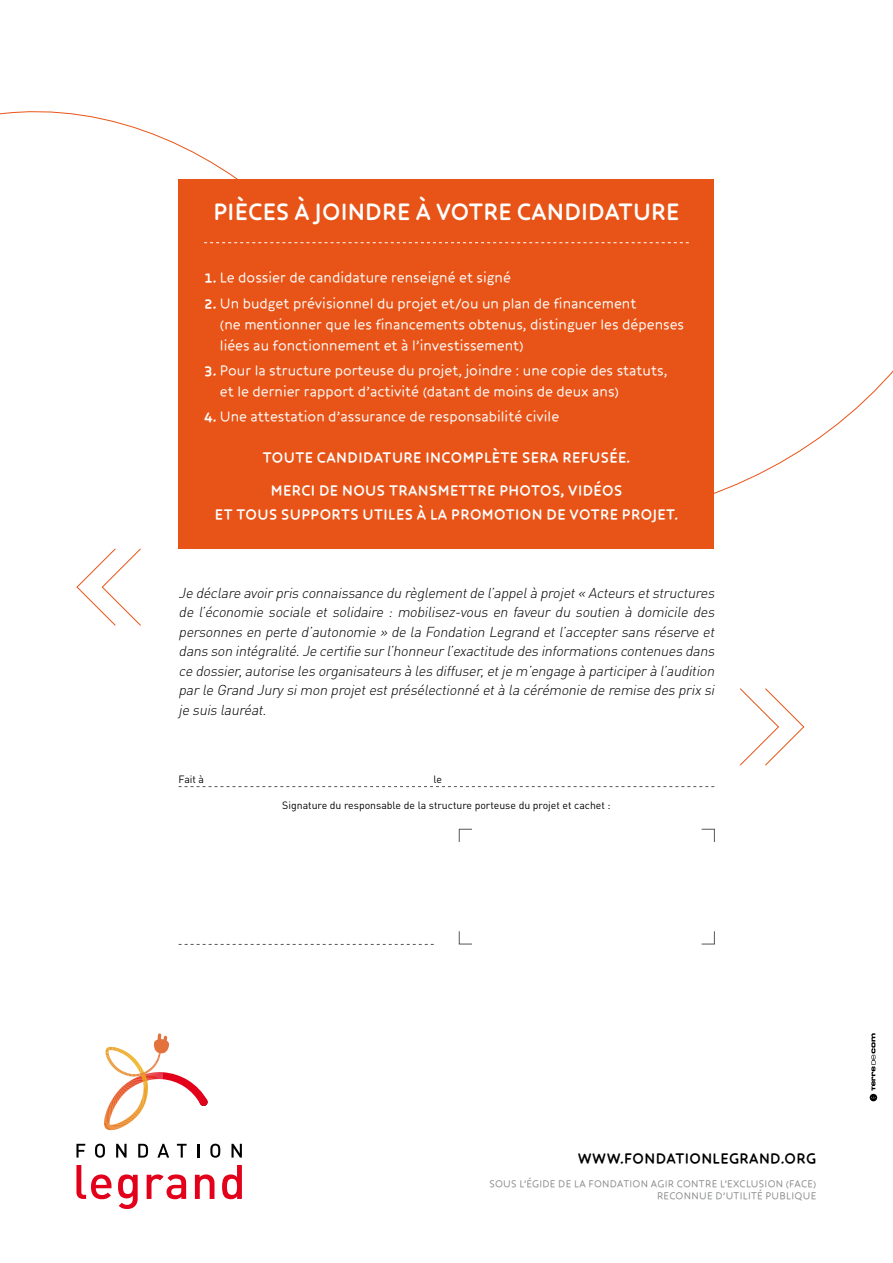
<style>
.page{position:relative;width:893px;height:1263px;background:#fff}
.page>*{position:absolute;margin:0;border:0;box-sizing:border-box;transform-origin:0 0}
.t1{font:700 24px "Core Humanist Sans";letter-spacing:.01em;color:#fff}
.t2{font:15px/21px "Core Humanist Sans";color:#fff}
.t3{font:700 15px/32.5px "Core Humanist Sans";letter-spacing:.03em;color:#fff;text-align:center}
.t4{font:700 15px "Core Humanist Sans";letter-spacing:.03em;color:#000}
.t5{font:italic 300 14.25px/19.5px "DIN Pro";letter-spacing:-.02em;color:#000;text-align:justify}
.t6{font:10.5px/12.6px "Core Humanist Sans";letter-spacing:.03em;color:#87888a;text-align:right}
.t7{font:10.5px "DIN Pro";color:#000}
.s1{font-weight:700}
</style>
<div class="page">
<svg style="left:76px;top:1165px;width:35px;height:34px"></svg>
<svg style="left:118px;top:1174px;width:20px;height:35px"></svg>
<svg style="left:147px;top:1174px;width:39px;height:25px"></svg>
<svg style="left:195px;top:1174px;width:19px;height:25px"></svg>
<svg style="left:222px;top:1165px;width:20px;height:34px"></svg>
<svg style="left:76px;top:1144px;width:9px;height:13px"></svg>
<svg style="left:95px;top:1144px;width:10px;height:14px"></svg>
<svg style="left:116px;top:1144px;width:11px;height:13px"></svg>
<svg style="left:138px;top:1144px;width:10px;height:13px"></svg>
<svg style="left:157px;top:1144px;width:12px;height:13px"></svg>
<svg style="left:177px;top:1144px;width:10px;height:13px"></svg>
<svg style="left:197px;top:1144px;width:2px;height:13px"></svg>
<svg style="left:210px;top:1144px;width:10px;height:14px"></svg>
<svg style="left:231px;top:1144px;width:11px;height:13px"></svg>
<svg style="left:104px;top:1033px;width:103px;height:97px"></svg>
<div style="left:200px;top:1098px;width:8px;height:8px;background:#e2001a;border-radius:50%"></div>
<svg style="left:714px;top:370px;width:179px;height:124px"></svg>
<svg style="left:76px;top:548px;width:65px;height:78px"></svg>
<svg style="left:740px;top:688px;width:65px;height:78px"></svg>
<div style="left:179px;top:179px;width:535px;height:370px;background:#e85417"></div>
<svg style="left:0;top:111px;width:689px;height:132px"></svg>
<svg style="left:179px;top:786px;width:535px;height:1px"></svg>
<svg style="left:179px;top:944px;width:255px;height:1px"></svg>
<svg style="left:458px;top:931px;width:14px;height:14px"></svg>
<svg style="left:458px;top:828px;width:14px;height:14px"></svg>
<svg style="left:701px;top:931px;width:14px;height:14px"></svg>
<svg style="left:701px;top:828px;width:14px;height:14px"></svg>
<svg style="left:870px;top:1033px;width:7px;height:68px"></svg>
<h1 class="t1" style="left:214px;top:196px;width:467px">PIÈCES À JOINDRE À VOTRE CANDIDATU RE</h1>
<p class="t2" style="left:204px;top:268px;width:308px"><span class="s1">1.</span> Le dossier de candidature renseigné et signé</p>
<p class="t2" style="left:220px;top:293px;width:466px;text-indent:-16px"><span class="s1">2.</span> Un budget prévisionnel du projet et/ou un plan de financement<br>(ne mentionner que les financements obtenus, distinguer les dépenses liées au fonctionnement et à l’investissement)</p>
<p class="t2" style="left:220px;top:360px;width:449px;text-indent:-16px"><span class="s1">3.</span> Pour la structure porteuse du projet, joindre : une copie des statuts, et le dernier rapport d’activité (datant de moins de deux ans)</p>
<p class="t2" style="left:204px;top:406px;width:357px"><span class="s1">4.</span> Une attestation d’assurance de responsabilité civile</p>
<p class="t3" style="left:263px;top:442px;width:369px">TOUTE CANDIDATU RE INCOMPLÈTE SERA REFUSÉE.<br>MERCI DE NOUS TRANSM ETTRE PHOTOS, VIDÉOS</p>
<p class="t3" style="left:215px;top:498px;width:77px">ET TOUS SUPP</p>
<p class="t3" style="left:320px;top:498px;width:360px">ORTS UTILES À LA PROM OTION DE VOTRE PROJET.</p>
<p class="t5" style="left:179px;top:582px;width:541px">Je déclare avoirprisconnaissance du règlementde l’appelà projet« Acteursetstructures de l’économie sociale et solidaire : mobilisez-vous en faveur du soutien à domicile des personnesen perte d’autonomie » de la Fondation Legrand etl’acceptersansréserve et dansson intégralité.Je certifie surl’honneurl’exactitude desinformationscontenuesdans ce dossier,autorise lesorganisateursà lesdiffuser,etje m’engage à participerà l’audition parle Grand Jurysimon projetestprésélectionné età la cérémonie de remise desprixsi je suislauréat.</p>
<p class="t7" style="left:179px;top:771px;width:27px">Fait à</p>
<p class="t7" style="left:434px;top:771px;width:10px">le</p>
<p class="t7" style="left:282px;top:797px;width:330px">Signature du responsable de la structure porteuse du projet et cachet :</p>
<p class="t4" style="left:578px;top:1149px;width:240px">WWW.FONDATIONLEGRAND.ORG</p>
<p class="t6" style="left:489px;top:1177px;width:329px">SOUS L’ÉGIDE DE LA FONDATION AGIR CONTRE L’EXCLUSION (FACE)<br>RECONNUE D’UTILITÉ PUBLIQUE</p>
</div>
